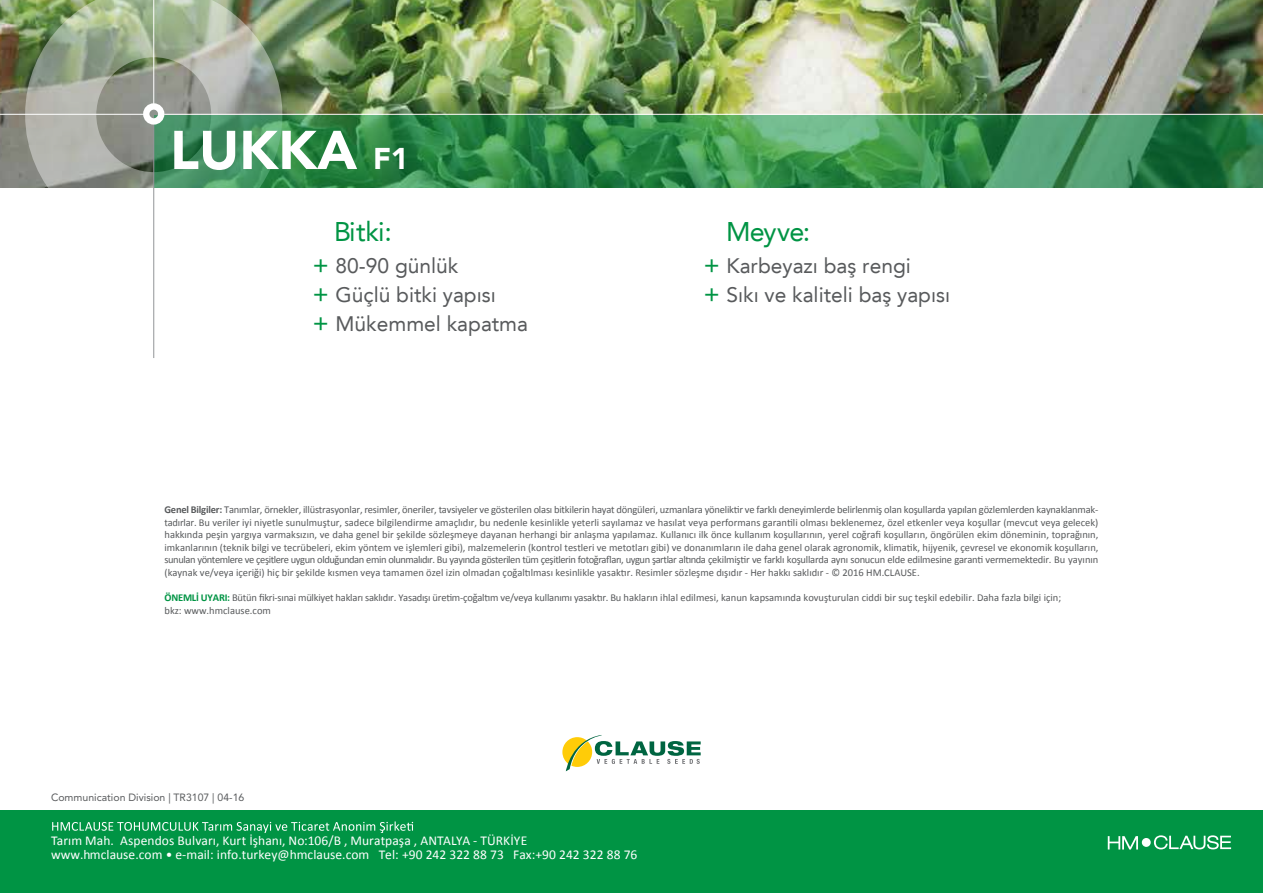
<style>
.page{position:relative;width:1263px;height:893px;background:#fff}
.page>*{position:absolute;margin:0;border:0;box-sizing:border-box;transform-origin:0 0}
.t1{font:900 54px "Avenir";color:#fff}
.t2{font:27px "Avenir";letter-spacing:-.02em;color:#009444}
.t3{font:21px/28.8px "Avenir";color:#585a5c}
.t4{font:13.5px/14.2px "Calibri";letter-spacing:.005em;color:#fff}
.t5{font:10.5px/12.6px "Calibri";color:#585a5c;text-align:justify}
.t6{font:10.5px "Avenir LT Std";color:#585a5c}
.s1{font-size:30px}
.s2{font-family:"Avenir LT Std";font-weight:500;font-size:24px;color:#009444}
.s3{font-weight:700}
.s4{font-weight:700;color:#009444}
</style>
<div class="page">
<img style="left:0;top:0;width:1263px;height:187px">
<svg style="left:562px;top:735px;width:139px;height:36px"></svg>
<svg style="left:25px;top:0;width:257px;height:243px"></svg>
<svg style="left:154px;top:115px;width:1109px;height:72px;background:#3a8d55"></svg>
<svg style="left:155px;top:116px;width:1108px;height:70px;background:#398d52"></svg>
<hr style="left:153px;top:0;width:1px;height:107px;background:#fff">
<hr style="left:153px;top:121px;width:1px;height:237px;background:#939598">
<hr style="left:164px;top:114px;width:1099px;height:1px;background:#fff">
<hr style="left:0;top:114px;width:147px;height:1px;background:#fff">
<div style="left:143px;top:103px;width:21px;height:22px;border:6px solid #fff;border-radius:50%"></div>
<div style="left:0;top:811px;width:1263px;height:82px;background:#009444"></div>
<svg style="left:1108px;top:836px;width:30px;height:13px"></svg>
<svg style="left:1154px;top:835px;width:77px;height:14px"></svg>
<div style="left:1142px;top:838px;width:9px;height:9px;background:#fff;border-radius:50%"></div>
<svg style="left:52px;top:821px;width:361px;height:12px"></svg>
<h1 class="t1" style="left:170px;top:117px;width:240px">LUKKA <span class="s1">F1</span></h1>
<h2 class="t2" style="left:334px;top:216px;width:59px">Bitki:</h2>
<h3 class="t3" style="left:313px;top:252px;width:217px"><span class="s2">+</span> 80-90 günlük<br><span class="s2">+</span> Güçlü bitki yapısı<br><span class="s2">+</span> Mükemmel kapatma</h3>
<h3 class="t3" style="left:704px;top:252px;width:248px"><span class="s2">+</span> Karbeyazı baş rengi<br><span class="s2">+</span> Sıkı ve kaliteli baş yapısı</h3>
<h2 class="t2" style="left:726px;top:216px;width:86px">Meyve:</h2>
<p class="t5" style="left:164px;top:503px;width:935px"><span class="s3">Genel Bilgiler:</span> Tanımlar, örnekler, illüstrasyonlar, resimler, öneriler, tavsiyeler ve gösterilen olası bitkilerin hayat döngüleri, uzmanlara yöneliktir ve farklı deneyimlerde belirlenmiş olan koşullarda yapılan gözlemlerden kaynaklanmak&shy;tadırlar. Bu veriler iyi niyetle sunulmuştur, sadece bilgilendirme amaçlıdır, bu nedenle kesinlikle yeterli sayılamaz ve hasılat veya performans garantili olması beklenemez, özel etkenler veya koşullar (mevcut veya gelecek) hakkında peşin yargıya varmaksızın, ve daha genel bir şekilde sözleşmeye dayanan herhangi bir anlaşma yapılamaz. Kullanıcı ilk önce kullanım koşullarının, yerel coğrafi koşulların, öngörülen ekim döneminin, toprağının, imkanlarının (teknik bilgi ve tecrübeleri, ekim yöntem ve işlemleri gibi), malzemelerin (kontrol testleri ve metotları gibi) ve donanımların ile daha genel olarak agronomik, klimatik, hijyenik, çevresel ve ekonomik koşulların, sunulan yöntemlere ve çeşitlere uygun olduğundan emin olunmalıdır. Bu yayında gösterilen tüm çeşitlerin fotoğrafları, uygun şartlar altında çekilmiştir ve farklı koşullarda aynı sonucun elde edilmesine garanti vermemektedir. Bu yayının (kaynak ve/veya içeriği) hiç bir şekilde kısmen veya tamamen özel izin olmadan çoğaltılması kesinlikle yasaktır. Resimler sözleşme dışıdır - Her hakkı saklıdır - © 2016 HM.CLAUSE.</p>
<p class="t5" style="left:164px;top:591px;width:898px"><span class="s4">ÖNEMLİ UYARI:</span> Bütün fikri-sınai mülkiyet hakları saklıdır. Yasadışı üretim-çoğaltım ve/veya kullanımı yasaktır. Bu hakların ihlal edilmesi, kanun kapsamında kovuşturulan ciddi bir suç teşkil edebilir. Daha fazla bilgi için; bkz: www.hmclause.com</p>
<p class="t6" style="left:51px;top:791px;width:195px">Communication Division | TR3107 | 04-16</p>
<p class="t4" style="left:51px;top:833px;width:588px">Tarım Mah. Aspendos Bulvarı, Kurt İşhanı, No:106/B , Muratpaşa , ANTALYA - TÜRKİYE www.hmclause.com • e-mail: info.turkey@hmclause.com Tel: +90 242 322 88 73 Fax:+90 242 322 88 76</p>
</div>
